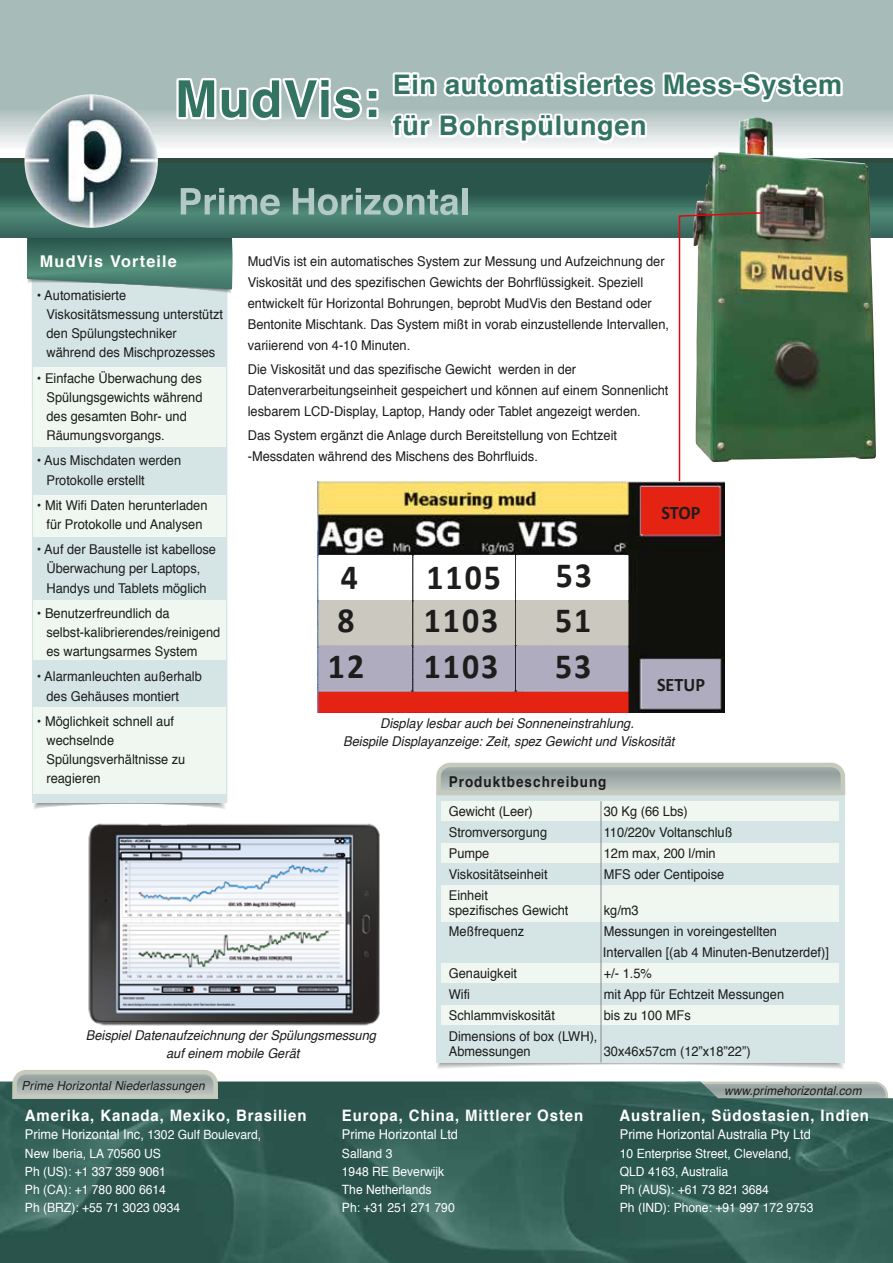
<style>
.page{position:relative;width:893px;height:1263px;background:#fff}
.page>*{position:absolute;margin:0;border:0;box-sizing:border-box;transform-origin:0 0}
.t1{font:700 51px "Helvetica";letter-spacing:.025em;color:#337460}
.t2{font:700 35.55px/44.5px "Calibri";letter-spacing:.06em;color:#1d1d1b;text-align:center;scale:.95 1}
.t3{font:700 27px/41.4px "Helvetica";letter-spacing:.025em;color:#337460}
.t4{font:700 19.2px "Calibri";color:#1d1d1b;scale:.95 1}
.t5{font:700 16.2px "Helvetica";letter-spacing:.075em;color:#fff}
.t6{font:700 15.75px "Helvetica";letter-spacing:.06em;color:#fff;scale:.95 1}
.t7{font:700 15px "Helvetica";letter-spacing:.075em;color:#1d1d1b;scale:.9 1}
.t8{font:13.5px/19.2px "Helvetica";color:#1d1d1b;scale:.95 1}
.t9{font:italic 13.5px/18px "Helvetica";color:#1d1d1b;text-align:center;scale:.95 1}
.t10{font:13.5px "Helvetica";color:#fff;scale:.95 1}
.t11{font:12.75px/18.3px "Helvetica";color:#fff;scale:.95 1}
.t12{font:italic 12.45px "Helvetica";letter-spacing:.01em;color:#1d1d1b;scale:.95 1}
.s1{font-size:12.75px}
</style>
<div class="page">
<div style="left:32px;top:294px;width:195px;height:509px;background:#d5e5e6"></div>
<svg style="left:27px;top:238px;width:205px;height:56px;background:#5c8a7d"></svg>
<hr style="left:28px;top:238px;width:204px;height:1px;background:#28534a">
<div style="left:34px;top:367px;width:192px;height:80px;background:#eff7f0"></div>
<div style="left:34px;top:707px;width:192px;height:86px;background:#eff7f0"></div>
<div style="left:34px;top:495px;width:192px;height:42px;background:#eff7f0"></div>
<div style="left:34px;top:601px;width:192px;height:59px;background:#eff7f0"></div>
<svg style="left:0;top:63px;width:893px;height:87px"></svg>
<div style="left:0;top:0;width:893px;height:109px;background:#a7bbb9"></div>
<div style="left:0;top:194px;width:893px;height:43px;background:#36645c"></div>
<div style="left:0;top:193px;width:893px;height:38px;background:#3d6e63"></div>
<div style="left:0;top:193px;width:893px;height:34px;background:#417367"></div>
<div style="left:0;top:193px;width:893px;height:32px;background:#43776a"></div>
<div style="left:0;top:192px;width:893px;height:31px;background:#467b6d"></div>
<div style="left:0;top:192px;width:893px;height:28px;background:#487f70"></div>
<div style="left:0;top:192px;width:893px;height:26px;background:#4b8372"></div>
<svg style="left:0;top:191px;width:893px;height:25px"></svg>
<div style="left:0;top:162px;width:893px;height:32px;background:#29554b"></div>
<svg style="left:181px;top:188px;width:99px;height:27px"></svg>
<svg style="left:293px;top:188px;width:165px;height:27px"></svg>
<div style="left:462px;top:188px;width:5px;height:27px;background:#b3c9c5"></div>
<hr style="left:0;top:158px;width:893px;height:4px;background:#304a3d">
<img style="left:24px;top:94px;width:134px;height:134px;border-radius:67px">
<div style="left:436px;top:795px;width:409px;height:268px;background:#d5e5e6"></div>
<svg style="left:436px;top:762px;width:410px;height:34px;background:#b0b9b4"></svg>
<div style="left:442px;top:801px;width:397px;height:19px;background:#eff7f0"></div>
<div style="left:442px;top:843px;width:397px;height:19px;background:#eff7f0"></div>
<div style="left:442px;top:885px;width:397px;height:36px;background:#eff7f0"></div>
<div style="left:442px;top:963px;width:397px;height:19px;background:#eff7f0"></div>
<div style="left:442px;top:1005px;width:397px;height:19px;background:#eff7f0"></div>
<hr style="left:601px;top:801px;width:1px;height:261px;background:#878787">
<svg style="left:174px;top:77px;width:207px;height:46px"></svg>
<svg style="left:389px;top:71px;width:456px;height:73px"></svg>
<img style="left:693px;top:117px;width:183px;height:343px">
<svg style="left:678px;top:211px;width:86px;height:304px"></svg>
<img style="left:0;top:1081px;width:893px;height:182px">
<svg style="left:10px;top:1070px;width:210px;height:31px;background:#a6b1ab"></svg>
<img style="left:318px;top:481px;width:406px;height:231px">
<div style="left:414px;top:555px;width:101px;height:44px;background:#fff"></div>
<div style="left:517px;top:555px;width:111px;height:44px;background:#fff"></div>
<div style="left:414px;top:601px;width:101px;height:44px;background:#cbc8bf"></div>
<div style="left:517px;top:601px;width:111px;height:44px;background:#cbc8bf"></div>
<div style="left:517px;top:646px;width:111px;height:44px;background:#afacbf"></div>
<div style="left:414px;top:646px;width:101px;height:44px;background:#afacbf"></div>
<div style="left:319px;top:555px;width:92px;height:44px;background:#fff"></div>
<div style="left:319px;top:601px;width:92px;height:44px;background:#cbc8bf"></div>
<div style="left:319px;top:646px;width:92px;height:44px;background:#afacbf"></div>
<div style="left:642px;top:487px;width:77px;height:47px;background:#e42313"></div>
<div style="left:642px;top:660px;width:77px;height:47px;background:#afacbf"></div>
<div style="left:319px;top:692px;width:309px;height:20px;background:#e42313"></div>
<img style="left:88px;top:823px;width:292px;height:203px">
<h1 class="t1" style="left:175px;top:58px;width:207px">MudVis:</h1>
<h3 class="t3" style="left:393px;top:64px;width:451px">Ein automatisiertes Mess-System für Bohrspülungen</h3>
<p class="t5" style="left:40px;top:249px;width:139px">MudVis Vorteile</p>
<p class="t8" style="left:248px;top:251px;width:445px;line-height:21px">MudVis ist ein automatisches System zur Messung und Aufzeichnung der Viskosität und des spezifischen Gewichts der Bohrflüssigkeit. Speziell entwickelt für Horizontal Bohrungen, beprobt MudVis den Bestand oder Bentonite Mischtank. Das System mißt in vorab einzustellende Intervallen, variierend von 4-10 Minuten.</p>
<p class="t8" style="left:248px;top:359px;width:444px;line-height:21px">Die Viskosität und das spezifische Gewicht werden in der<br>Datenverarbeitungseinheit gespeichert und können auf einem Sonnenlicht lesbarem LCD-Display, Laptop, Handy oder Tablet angezeigt werden.</p>
<p class="t8" style="left:248px;top:425px;width:390px;line-height:21px">Das System ergänzt die Anlage durch Bereitstellung von Echtzeit -Messdaten während des Mischens des Bohrfluids.</p>
<p class="t8" style="left:46px;top:286px;width:187px;text-indent:-9px">• Automatisierte<br>Viskositätsmessung unterstützt den Spülungstechniker während des Mischprozesses</p>
<p class="t8" style="left:46px;top:369px;width:166px;text-indent:-9px">• Einfache Überwachung des<br>Spülungsgewichts während des gesamten Bohr- und<br>Räumungsvorgangs.</p>
<p class="t8" style="left:46px;top:451px;width:143px;text-indent:-9px">• Aus Mischdaten werden<br>Protokolle erstellt</p>
<p class="t8" style="left:37px;top:496px;width:181px;text-align:center">• Mit Wifi Daten herunterladen für Protokolle und Analysen</p>
<p class="t8" style="left:37px;top:540px;width:190px;text-align:center">• Auf der Baustelle ist kabellose<br>Überwachung per Laptops,<br>Handys und Tablets möglich</p>
<p class="t8" style="left:46px;top:604px;width:185px;text-indent:-9px">• Benutzerfreundlich da selbst-kalibrierendes/reinigend es wartungsarmes System</p>
<p class="t8" style="left:46px;top:667px;width:165px;text-indent:-9px">• Alarmanleuchten außerhalb des Gehäuses montiert</p>
<p class="t8" style="left:46px;top:712px;width:148px;text-indent:-9px">• Möglichkeit schnell auf wechselnde<br>Spülungsverhältnisse zu reagieren</p>
<h3 class="t4" style="left:662px;top:500px;width:42px">STOP</h3>
<h2 class="t2" style="left:555px;top:552px;width:40px;line-height:45.8px;text-align:left">53<br>51</h2>
<h2 class="t2" style="left:427px;top:555px;width:80px">1105</h2>
<h2 class="t2" style="left:328px;top:555px;width:40px">4<br>8<br>12</h2>
<h2 class="t2" style="left:424px;top:598px;width:80px">1103</h2>
<h2 class="t2" style="left:424px;top:644px;width:80px">1103</h2>
<h2 class="t2" style="left:555px;top:644px;width:40px">53</h2>
<h3 class="t4" style="left:657px;top:673px;width:52px">SETUP</h3>
<p class="t9" style="left:343px;top:715px;width:350px">Display lesbar auch bei Sonneneinstrahlung.<br>Beispile Displayanzeige: Zeit, spez Gewicht und Viskosität</p>
<p class="t7" style="left:449px;top:769px;width:177px">Produktbeschreibung</p>
<p class="t8" style="left:449px;top:802px;width:90px">Gewicht (Leer)</p>
<p class="t8" style="left:604px;top:802px;width:90px">30 Kg (66 Lbs)</p>
<p class="t8" style="left:449px;top:823px;width:105px">Stromversorgung</p>
<p class="t8" style="left:604px;top:823px;width:137px">110/220v Voltanschluß</p>
<p class="t8" style="left:449px;top:844px;width:44px">Pumpe</p>
<p class="t8" style="left:604px;top:844px;width:119px">12m max, 200 l/min</p>
<p class="t8" style="left:449px;top:865px;width:106px">Viskositätseinheit</p>
<p class="t8" style="left:604px;top:865px;width:128px">MFS oder Centipoise</p>
<p class="t8" style="left:449px;top:888px;width:128px;line-height:15px">Einheit<br>spezifisches Gewicht</p>
<p class="t8" style="left:604px;top:901px;width:38px">kg/m3</p>
<p class="t9" style="left:86px;top:1026px;width:307px">Beispiel Datenaufzeichnung der Spülungsmessung auf einem mobile Gerät</p>
<p class="t12" style="left:22px;top:1076px;width:194px">Prime Horizontal Niederlassungen</p>
<p class="t8" style="left:449px;top:922px;width:81px">Meßfrequenz</p>
<p class="t8" style="left:603px;top:921px;width:239px;line-height:21px">Messungen in voreingestellten<br>Intervallen [(ab 4 Minuten-Benutzerdef)]</p>
<p class="t8" style="left:449px;top:964px;width:74px">Genauigkeit</p>
<p class="t8" style="left:604px;top:964px;width:52px">+/- 1.5%</p>
<p class="t8" style="left:449px;top:985px;width:24px">Wifi</p>
<p class="t8" style="left:604px;top:985px;width:191px">mit App für Echtzeit Messungen</p>
<p class="t8" style="left:449px;top:1006px;width:113px">Schlammviskosität</p>
<p class="t8" style="left:604px;top:1006px;width:93px">bis zu 100 MFs</p>
<p class="t8" style="left:449px;top:1029px;width:158px;line-height:15px">Dimensions of box (LWH),<br>Abmessungen</p>
<p class="t8" style="left:604px;top:1042px;width:156px">30x46x57cm (12”x18”22”)</p>
<p class="t12" style="left:724px;top:1080px;width:146px">www.primehorizontal.com</p>
<p class="t6" style="left:25px;top:1103px;width:298px">Amerika, Kanada, Mexiko, Brasilien</p>
<p class="t10" style="left:25px;top:1124px;width:250px">Prime Horizontal Inc, <span class="s1">1302 Gulf Boulevard,</span></p>
<p class="t11" style="left:25px;top:1144px;width:165px">New Iberia, LA 70560 US<br>Ph (US): +1 337 359 9061<br>Ph (CA): +1 780 800 6614<br>Ph (BRZ): +55 71 3023 0934</p>
<p class="t6" style="left:342px;top:1103px;width:256px">Europa, China, Mittlerer Osten</p>
<p class="t10" style="left:342px;top:1124px;width:124px">Prime Horizontal Ltd</p>
<p class="t11" style="left:342px;top:1144px;width:120px">Salland 3<br>1948 RE Beverwijk<br>The Netherlands<br>Ph: +31 251 271 790</p>
<p class="t6" style="left:619px;top:1103px;width:264px">Australien, Südostasien, Indien</p>
<p class="t10" style="left:620px;top:1124px;width:203px">Prime Horizontal Australia Pty Ltd</p>
<p class="t11" style="left:620px;top:1144px;width:205px">10 Enterprise Street, Cleveland,<br>QLD 4163, Australia<br>Ph (AUS): +61 73 821 3684<br>Ph (IND): Phone: +91 997 172 9753</p>
</div>
